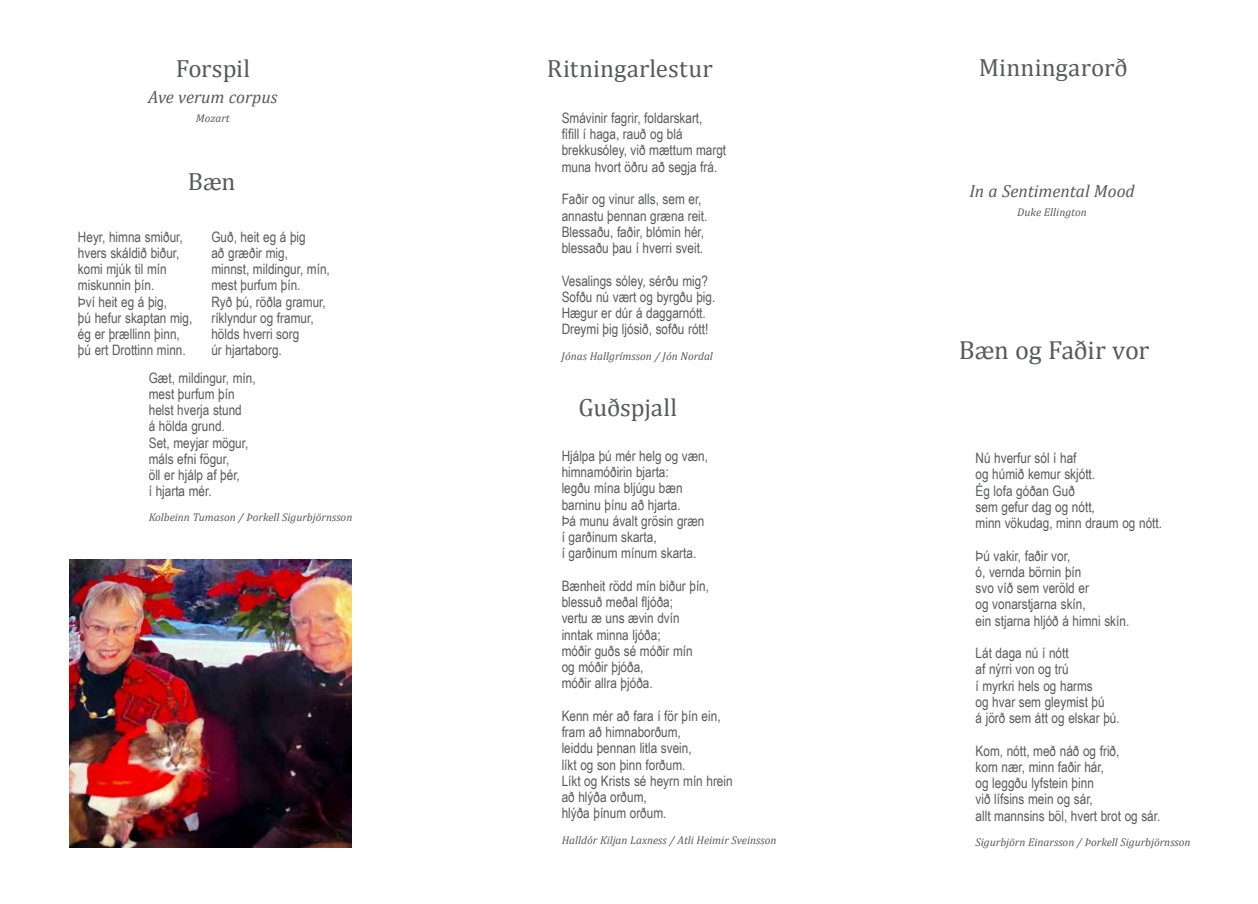
<style>
.page{position:relative;width:1258px;height:904px;background:#fff}
.page>*{position:absolute;margin:0;border:0;box-sizing:border-box;transform-origin:0 0}
.t1{font:26.25px "Cambria";letter-spacing:-.01em;color:#58595b}
.t2{font:25px "Cambria";letter-spacing:.005em;color:#58595b}
.t3{font:italic 17.5px "Cambria";color:#58595b}
.t4{font:14.38px/16.2px "Arial Narrow";color:#58595b}
.t5{font:italic 11.25px "Cambria";color:#58595b}
</style>
<div class="page">
<img style="left:70px;top:560px;width:281px;height:287px">
<h2 class="t2" style="left:176px;top:54px;width:76px">Forspil</h2>
<p class="t3" style="left:148px;top:85px;width:131px">Ave verum corpus</p>
<p class="t5" style="left:196px;top:110px;width:35px">Mozart</p>
<h2 class="t2" style="left:188px;top:167px;width:49px">Bæn</h2>
<p class="t4" style="left:78px;top:228px;width:116px">Heyr, himna smiður, hvers skáldið biður, komi mjúk til mín miskunnin þín.<br>Því heit eg á þig,<br>þú hefur skaptan mig, ég er þrællinn þinn, þú ert Drottinn minn.</p>
<p class="t4" style="left:211px;top:228px;width:120px">Guð, heit eg á þig<br>að græðir mig,<br>minnst, mildingur, mín, mest þurfum þín.<br>Ryð þú, röðla gramur, ríklyndur og framur, hölds hverri sorg<br>úr hjartaborg.</p>
<p class="t4" style="left:149px;top:369px;width:108px">Gæt, mildingur, mín, mest þurfum þín helst hverja stund<br>á hölda grund.<br>Set, meyjar mögur, máls efni fögur,<br>öll er hjálp af þér,<br>í hjarta mér.</p>
<p class="t5" style="left:149px;top:509px;width:205px">Kolbeinn Tumason / Þorkell Sigurbjörnsson</p>
<h2 class="t2" style="left:547px;top:54px;width:167px">Ritningarlestur</h2>
<p class="t4" style="left:562px;top:109px;width:166px">Smávinir fagrir, foldarskart,<br>fífill í haga, rauð og blá brekkusóley, við mættum margt muna hvort öðru að segja frá.</p>
<p class="t4" style="left:562px;top:190px;width:147px">Faðir og vinur alls, sem er, annastu þennan græna reit.<br>Blessaðu, faðir, blómin hér, blessaðu þau í hverri sveit.</p>
<p class="t4" style="left:562px;top:272px;width:155px">Vesalings sóley, sérðu mig?<br>Sofðu nú vært og byrgðu þig.<br>Hægur er dúr á daggarnótt.<br>Dreymi þig ljósið, sofðu rótt!</p>
<p class="t5" style="left:562px;top:348px;width:153px">Jónas Hallgrímsson / Jón Nordal</p>
<h2 class="t2" style="left:579px;top:392px;width:100px">Guðspjall</h2>
<h2 class="t2" style="left:979px;top:52px;width:150px">Minningarorð</h2>
<p class="t3" style="left:969px;top:179px;width:167px">In a Sentimental Mood</p>
<p class="t5" style="left:1017px;top:204px;width:71px">Duke Ellington</p>
<h1 class="t1" style="left:959px;top:335px;width:192px">Bæn og Faðir vor</h1>
<p class="t4" style="left:562px;top:447px;width:148px">Hjálpa þú mér helg og væn, himnamóðirin bjarta:<br>legðu mína bljúgu bæn barninu þínu að hjarta.<br>Þá munu ávalt grösin græn í garðinum skarta,<br>í garðinum mínum skarta.</p>
<p class="t4" style="left:562px;top:577px;width:149px">Bænheit rödd mín biður þín, blessuð meðal fljóða;<br>vertu æ uns ævin dvín inntak minna ljóða;<br>móðir guðs sé móðir mín og móðir þjóða,<br>móðir allra þjóða.</p>
<p class="t4" style="left:562px;top:707px;width:172px">Kenn mér að fara í för þín ein, fram að himnaborðum,<br>leiddu þennan litla svein,<br>líkt og son þinn forðum.<br>Líkt og Krists sé heyrn mín hrein að hlýða orðum,<br>hlýða þínum orðum.</p>
<p class="t5" style="left:562px;top:831px;width:216px">Halldór Kiljan Laxness / Atli Heimir Sveinsson</p>
<p class="t5" style="left:976px;top:834px;width:217px">Sigurbjörn Einarsson / Þorkell Sigurbjörnsson</p>
<p class="t4" style="left:976px;top:449px;width:188px">Nú hverfur sól í haf<br>og húmið kemur skjótt.<br>Ég lofa góðan Guð<br>sem gefur dag og nótt,<br>minn vökudag, minn draum og nótt.</p>
<p class="t4" style="left:976px;top:547px;width:155px">Þú vakir, faðir vor,<br>ó, vernda börnin þín<br>svo víð sem veröld er<br>og vonarstjarna skín,<br>ein stjarna hljóð á himni skín.</p>
<p class="t4" style="left:976px;top:644px;width:146px">Lát daga nú í nótt<br>af nýrri von og trú<br>í myrkri hels og harms<br>og hvar sem gleymist þú<br>á jörð sem átt og elskar þú.</p>
<p class="t4" style="left:976px;top:742px;width:186px">Kom, nótt, með náð og frið,<br>kom nær, minn faðir hár,<br>og leggðu lyfstein þinn<br>við lífsins mein og sár,<br>allt mannsins böl, hvert brot og sár.</p>
</div>
